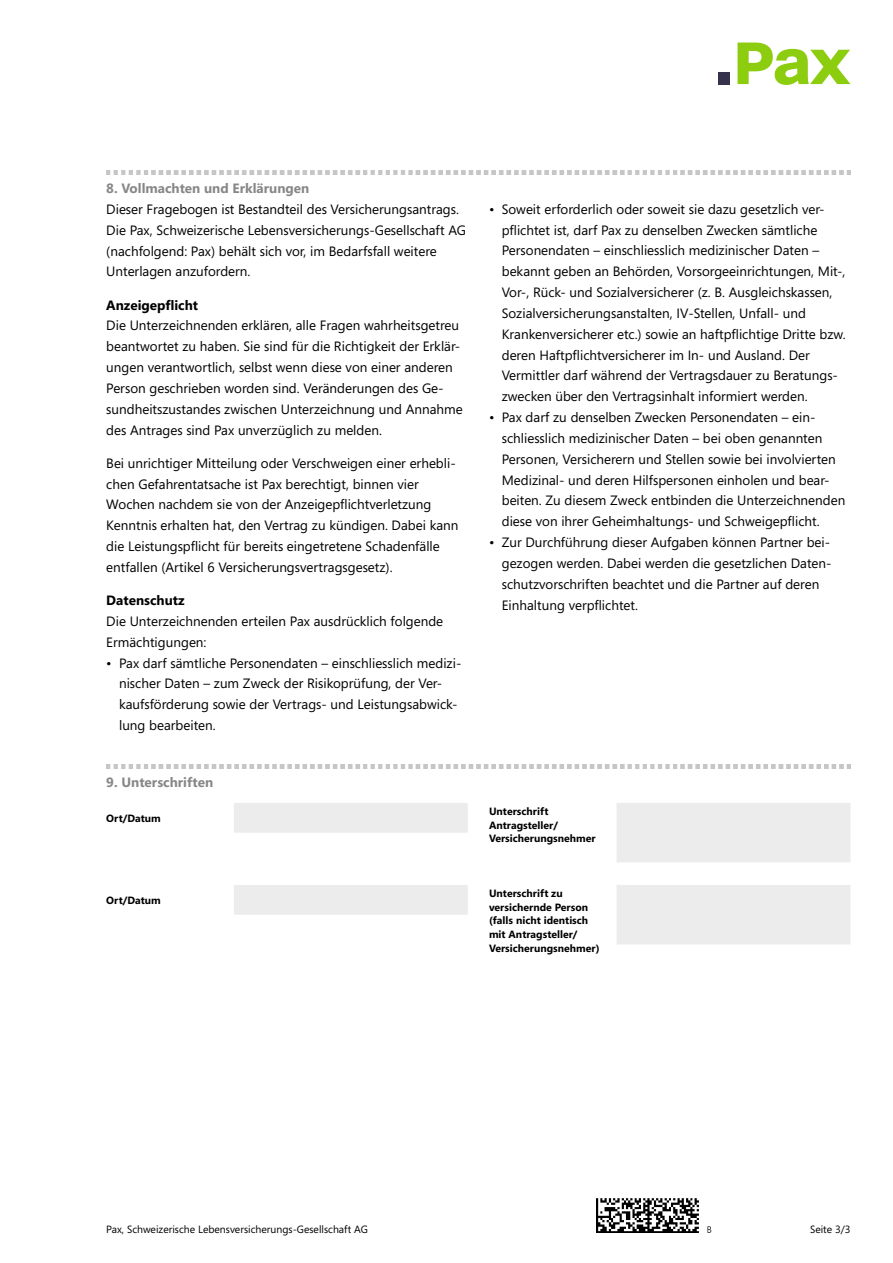
<style>
.page{position:relative;width:893px;height:1263px;background:#fff}
.page>*{position:absolute;margin:0;border:0;box-sizing:border-box;transform-origin:0 0}
.t1{font:13.5px/20.9px "Segoe";color:#000}
.t2{font:700 13.5px "Segoe";color:#878787}
.t3{font:700 13.5px "Segoe";color:#000}
.t4{font:700 10.5px/13.6px "Segoe";color:#000}
.t5{font:10.5px "Segoe";color:#000}
</style>
<div class="page">
<svg style="left:737px;top:43px;width:113px;height:42px"></svg>
<div style="left:718px;top:72px;width:12px;height:12px;background:#34334b"></div>
<img style="left:106px;top:170px;width:744px;height:4px">
<div style="left:234px;top:885px;width:234px;height:30px;background:#ececec"></div>
<div style="left:617px;top:885px;width:233px;height:59px;background:#ececec"></div>
<div style="left:234px;top:803px;width:234px;height:30px;background:#ececec"></div>
<div style="left:617px;top:803px;width:233px;height:59px;background:#ececec"></div>
<img style="left:106px;top:764px;width:744px;height:4px">
<img style="left:596px;top:1198px;width:116px;height:34px">
<p class="t2" style="left:106px;top:179px;width:205px">8. Vollmachten und Erklärungen</p>
<p class="t1" style="left:106px;top:198px;width:361px">Dieser Fragebogen ist Bestandteil des Versicherungsantrags.<br>Die Pax, Schweizerische Lebensversicherungs-Gesellschaft AG (nachfolgend: Pax) behält sich vor, im Bedarfsfall weitere Unterlagen anzufordern.</p>
<p class="t3" style="left:106px;top:295px;width:93px">Anzeigepflicht</p>
<p class="t1" style="left:106px;top:315px;width:358px">Die Unterzeichnenden erklären, alle Fragen wahrheitsgetreu beantwortet zu haben. Sie sind für die Richtigkeit der Erklär&shy;ungen verantwortlich, selbst wenn diese von einer anderen Person geschrieben worden sind. Veränderungen des Ge&shy;sundheitszustandes zwischen Unterzeichnung und Annahme des Antrages sind Pax unverzüglich zu melden.</p>
<p class="t1" style="left:106px;top:452px;width:354px">Bei unrichtiger Mitteilung oder Verschweigen einer erhebli&shy;chen Gefahrentatsache ist Pax berechtigt, binnen vier Wochen nachdem sie von der Anzeigepflichtverletzung Kenntnis erhalten hat, den Vertrag zu kündigen. Dabei kann die Leistungspflicht für bereits eingetretene Schadenfälle entfallen (Artikel 6 Versicherungsvertragsgesetz).</p>
<p class="t3" style="left:106px;top:591px;width:80px">Datenschutz</p>
<p class="t1" style="left:106px;top:610px;width:338px">Die Unterzeichnenden erteilen Pax ausdrücklich folgende<br>Ermächtigungen:</p>
<p class="t1" style="left:119px;top:652px;width:344px;text-indent:-13px">• Pax darf sämtliche Personendaten – einschliesslich medizi&shy;nischer Daten – zum Zweck der Risikoprüfung, der Ver&shy;kaufsförderung sowie der Vertrags- und Leistungsabwick&shy;lung bearbeiten.</p>
<p class="t2" style="left:106px;top:773px;width:108px">9. Unterschriften</p>
<p class="t1" style="left:502px;top:198px;width:345px;text-indent:-13px">• Soweit erforderlich oder soweit sie dazu gesetzlich ver&shy;pflichtet ist, darf Pax zu denselben Zwecken sämtliche Personendaten – einschliesslich medizinischer Daten – bekannt geben an Behörden, Vorsorgeeinrichtungen, Mit-, Vor-, Rück- und Sozialversicherer (z. B. Ausgleichskassen, Sozialversicherungsanstalten, IV-Stellen, Unfall- und Krankenversicherer etc.) sowie an haftpflichtige Dritte bzw. deren Haftpflichtversicherer im In- und Ausland. Der Vermittler darf während der Vertragsdauer zu Beratungs&shy;zwecken über den Vertragsinhalt informiert werden.</p>
<p class="t1" style="left:502px;top:406px;width:345px;text-indent:-13px">• Pax darf zu denselben Zwecken Personendaten – ein&shy;schliesslich medizinischer Daten – bei oben genannten Personen, Versicherern und Stellen sowie bei involvierten Medizinal- und deren Hilfspersonen einholen und bear&shy;beiten. Zu diesem Zweck entbinden die Unterzeichnenden diese von ihrer Geheimhaltungs- und Schweigepflicht.</p>
<p class="t1" style="left:502px;top:531px;width:331px;text-indent:-13px">• Zur Durchführung dieser Aufgaben können Partner bei&shy;gezogen werden. Dabei werden die gesetzlichen Daten&shy;schutzvorschriften beachtet und die Partner auf deren Einhaltung verpflichtet.</p>
<p class="t4" style="left:106px;top:811px;width:56px">Ort/Datum</p>
<p class="t4" style="left:489px;top:804px;width:108px">Unterschrift<br>Antragsteller/<br>Versicherungsnehmer</p>
<p class="t4" style="left:106px;top:893px;width:56px">Ort/Datum</p>
<p class="t4" style="left:489px;top:886px;width:112px">Unterschrift zu versichernde Person (falls nicht identisch mit Antragsteller/<br>Versicherungsnehmer)</p>
<p class="t5" style="left:106px;top:1222px;width:263px">Pax, Schweizerische Lebensversicherungs-Gesellschaft AG</p>
<p class="t5" style="left:810px;top:1222px;width:42px">Seite 3/3</p>
</div>
